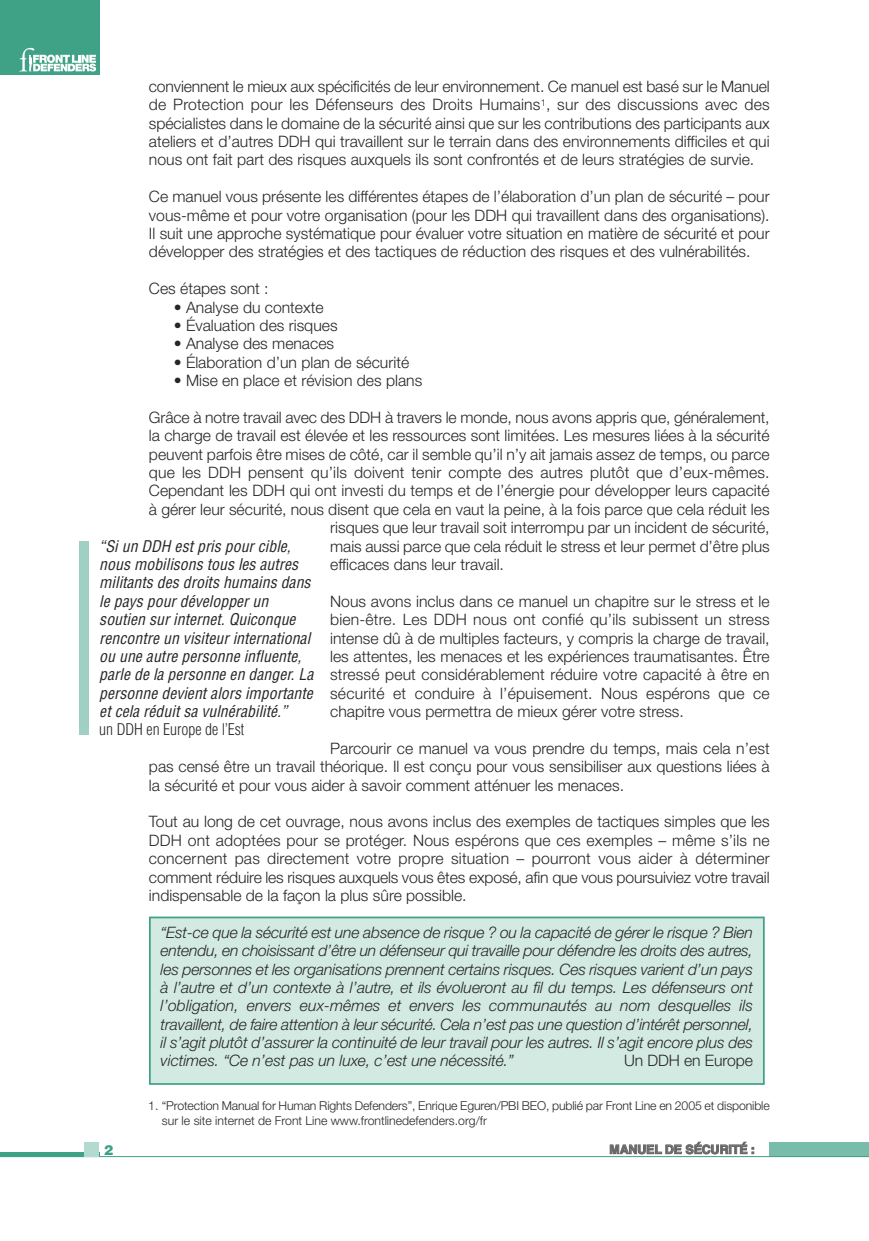
<style>
.page{position:relative;width:869px;height:1241px;background:#fff}
.page>*{position:absolute;margin:0;border:0;box-sizing:border-box;transform-origin:0 0}
.t1{font:300 15.75px/18.4px "Helvetica Neue";color:#272627;text-align:justify}
.t2{font:italic 300 15.75px/18.4px "Helvetica Neue";letter-spacing:-.005em;color:#272627;text-align:justify}
.t3{font:italic condensed 15.75px/18.4px "Helvetica";letter-spacing:.005em;color:#272627}
.t4{font:300 condensed 15.75px "Helvetica";color:#272627}
.t5{font:900 14px "Helvetica";color:#3fa186}
.t6{font:300 12.25px/15.8px "Helvetica Neue";letter-spacing:-.01em;color:#272627}
.t7{font:700 12.25px "Helvetica";letter-spacing:-.01em;color:#686768}
</style>
<div class="page">
<div style="left:0;top:0;width:99px;height:74px;background:#3fa186"></div>
<svg style="left:19px;top:48px;width:77px;height:23px"></svg>
<div style="left:769px;top:1141px;width:99px;height:15px;background:#78bdab"></div>
<div style="left:0;top:1151px;width:99px;height:5px;background:#3fa186"></div>
<hr style="left:0;top:1155px;width:868px;height:1px;background:#3fa186">
<div style="left:151px;top:918px;width:611px;height:164px;background:#d3eae3"></div>
<div style="left:149px;top:916px;width:615px;height:168px;border:2px solid #3fa186"></div>
<div style="left:84px;top:1141px;width:15px;height:15px;background:#b2dacf"></div>
<div style="left:79px;top:541px;width:10px;height:194px;background:#9fd0c3"></div>
<p class="t1" style="left:149px;top:77px;width:622px">conviennent le mieux aux spécificités de leur environnement. Ce manuel est basé sur le Manuel de Protection pour les Défenseurs des Droits Humains<sup>1</sup>, sur des discussions avec des spécialistes dans le domaine de la sécurité ainsi que sur les contributions des participants aux ateliers et d’autres DDH qui travaillent sur le terrain dans des environnements difficiles et qui nous ont fait part des risques auxquels ils sont confrontés et de leurs stratégies de survie.</p>
<p class="t1" style="left:149px;top:187px;width:622px">Ce manuel vous présente les différentes étapes de l’élaboration d’un plan de sécurité – pour vous-même et pour votre organisation (pour les DDH qui travaillent dans des organisations).<br>Il suit une approche systématique pour évaluer votre situation en matière de sécurité et pour développer des stratégies et des tactiques de réduction des risques et des vulnérabilités.</p>
<p class="t1" style="left:149px;top:279px;width:121px">Ces étapes sont :</p>
<p class="t1" style="left:174px;top:297px;width:151px">• Analyse du contexte</p>
<p class="t1" style="left:174px;top:316px;width:165px">• Évaluation des risques</p>
<p class="t1" style="left:174px;top:334px;width:162px">• Analyse des menaces</p>
<p class="t1" style="left:174px;top:352px;width:237px">• Élaboration d’un plan de sécurité</p>
<p class="t1" style="left:174px;top:371px;width:250px">• Mise en place et révision des plans</p>
<p class="t1" style="left:149px;top:408px;width:622px">Grâce à notre travail avec des DDH à travers le monde, nous avons appris que, généralement,</p>
<p class="t1" style="left:149px;top:426px;width:622px">la charge de travail est élevée et les ressources sont limitées. Les mesures liées à la sécurité</p>
<p class="t1" style="left:149px;top:444px;width:622px">peuvent parfois être mises de côté, car il semble qu’il n’y ait jamais assez de temps, ou parce</p>
<p class="t1" style="left:149px;top:463px;width:622px">que les DDH pensent qu’ils doivent tenir compte des autres plutôt que d’eux-mêmes.</p>
<p class="t1" style="left:149px;top:481px;width:622px">Cependant les DDH qui ont investi du temps et de l’énergie pour développer leurs capacité</p>
<p class="t1" style="left:149px;top:499px;width:622px">à gérer leur sécurité, nous disent que cela en vaut la peine, à la fois parce que cela réduit les</p>
<p class="t1" style="left:330px;top:518px;width:441px">risques que leur travail soit interrompu par un incident de sécurité,</p>
<p class="t1" style="left:330px;top:536px;width:441px">mais aussi parce que cela réduit le stress et leur permet d’être plus</p>
<p class="t1" style="left:330px;top:555px;width:175px">efficaces dans leur travail.</p>
<p class="t1" style="left:330px;top:591px;width:441px">Nous avons inclus dans ce manuel un chapitre sur le stress et le bien-être. Les DDH nous ont confié qu’ils subissent un stress intense dû à de multiples facteurs, y compris la charge de travail, les attentes, les menaces et les expériences traumatisantes. Être stressé peut considérablement réduire votre capacité à être en sécurité et conduire à l’épuisement. Nous espérons que ce chapitre vous permettra de mieux gérer votre stress.</p>
<p class="t1" style="left:149px;top:738px;width:622px;text-indent:181px">Parcourir ce manuel va vous prendre du temps, mais cela n’est pas censé être un travail théorique. Il est conçu pour vous sensibiliser aux questions liées à la sécurité et pour vous aider à savoir comment atténuer les menaces.</p>
<p class="t1" style="left:149px;top:812px;width:622px">Tout au long de cet ouvrage, nous avons inclus des exemples de tactiques simples que les DDH ont adoptées pour se protéger. Nous espérons que ces exemples – même s’ils ne concernent pas directement votre propre situation – pourront vous aider à déterminer comment réduire les risques auxquels vous êtes exposé, afin que vous poursuiviez votre travail indispensable de la façon la plus sûre possible.</p>
<p class="t2" style="left:160px;top:922px;width:593px">“Est-ce que la sécurité est une absence de risque ? ou la capacité de gérer le risque ? Bien entendu, en choisissant d’être un défenseur qui travaille pour défendre les droits des autres, les personnes et les organisations prennent certains risques. Ces risques varient d’un pays à l’autre et d’un contexte à l’autre, et ils évolueront au fil du temps. Les défenseurs ont l’obligation, envers eux-mêmes et envers les communautés au nom desquelles ils travaillent, de faire attention à leur sécurité. Cela n’est pas une question d’intérêt personnel, il s’agit plutôt d’assurer la continuité de leur travail pour les autres. Il s’agit encore plus des victimes. “Ce n’est pas un luxe, c’est une nécessité.”</p>
<p class="t3" style="left:99px;top:537px;width:215px">“Si un DDH est pris pour cible, nous mobilisons tous les autres militants des droits humains dans le pays pour développer un soutien sur internet. Quiconque rencontre un visiteur international ou une autre personne influente, parle de la personne en danger. La personne devient alors importante et cela réduit sa vulnérabilité.”</p>
<p class="t4" style="left:99px;top:720px;width:147px">un DDH en Europe de l’Est</p>
<p class="t1" style="left:623px;top:1051px;width:130px">Un DDH en Europe</p>
<p class="t6" style="left:162px;top:1096px;width:609px;text-indent:-14px">1. “Protection Manual for Human Rights Defenders”, Enrique Eguren/PBI BEO, publié par Front Line en 2005 et disponible sur le site internet de Front Line www.frontlinedefenders.org/fr</p>
<p class="t5" style="left:104px;top:1141px;width:11px">2</p>
<p class="t7" style="left:609px;top:1144px;width:147px">MANUEL DE SÉCURITÉ :</p>
</div>
